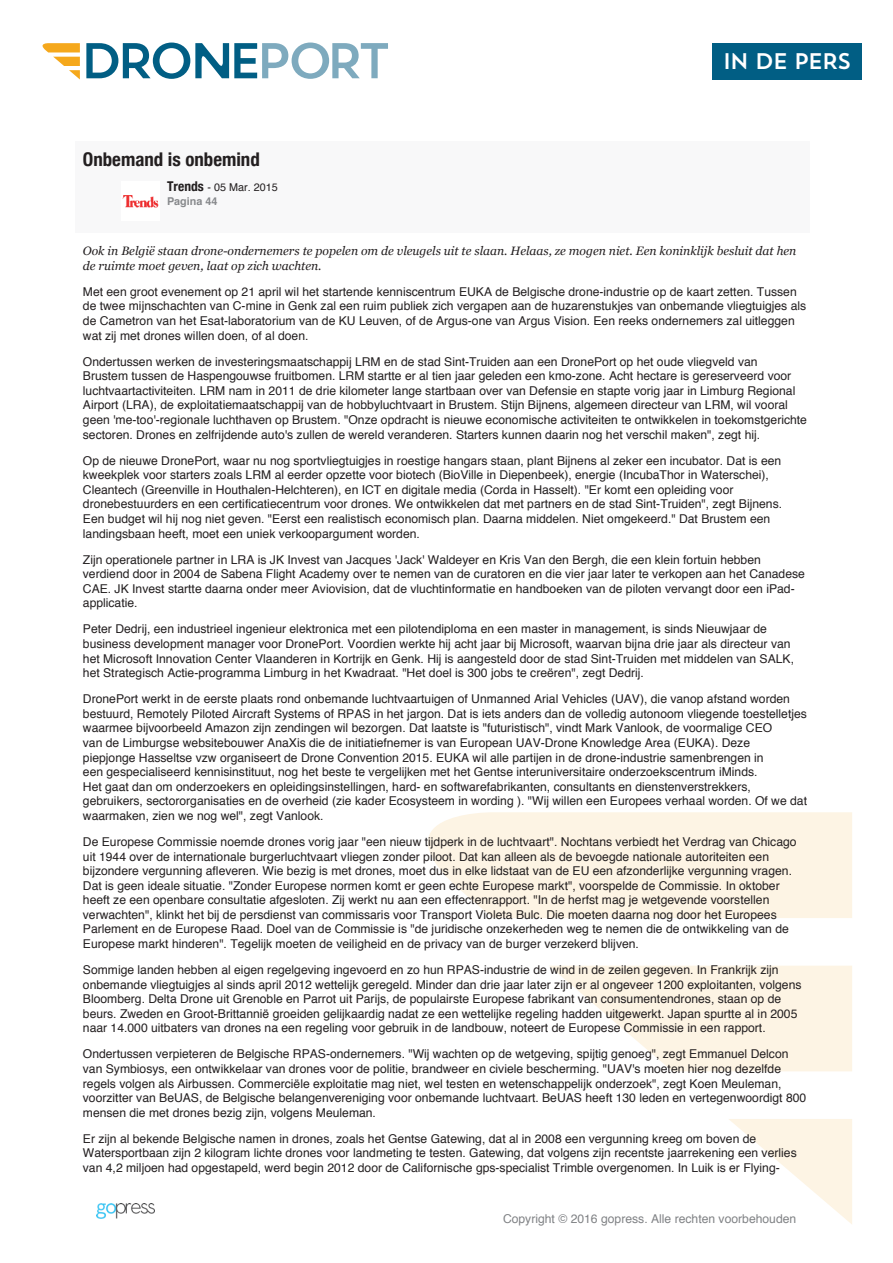
<style>
.page{position:relative;width:893px;height:1263px;background:#fff}
.page>*{position:absolute;margin:0;border:0;box-sizing:border-box;transform-origin:0 0}
.t1{font:22.5px "Trend Sans One";letter-spacing:-.1em;color:#fff}
.t2{font:700 condensed 18.9px "Helvetica Neue";color:#231f20}
.t3{font:12.15px/14.5px "Helvetica";color:#231f20}
.t4{font:italic 12.15px/14.5px "Georgia";color:#231f20}
.t5{font:12.15px "Helvetica";color:#808285}
.t6{font:10.8px/14px "Helvetica";color:#231f20}
.s1{font-family:"Helvetica Neue";font-weight:700;font-stretch:condensed;font-size:13.5px}
.s2{font-weight:700;color:#87898c}
</style>
<div class="page">
<svg style="left:86px;top:43px;width:302px;height:36px"></svg>
<svg style="left:42px;top:43px;width:38px;height:36px"></svg>
<svg style="left:428px;top:812px;width:424px;height:412px"></svg>
<div style="left:712px;top:43px;width:150px;height:36px;background:#015e84"></div>
<img style="left:97px;top:1204px;width:57px;height:14px">
<div style="left:75px;top:142px;width:735px;height:91px;background:#f8f8f9"></div>
<img style="left:122px;top:195px;width:37px;height:13px">
<h1 class="t1" style="left:722px;top:47px;width:131px">IN DE PERS</h1>
<h2 class="t2" style="left:83px;top:148px;width:178px">Onbemand is onbemind</h2>
<p class="t6" style="left:167px;top:181px;width:112px"><span class="s1">Trends</span> - 05 Mar. 2015<br><span class="s2">Pagina 44</span></p>
<p class="t4" style="left:83px;top:244px;width:715px">Ook in België staan drone-ondernemers te popelen om de vleugels uit te slaan. Helaas, ze mogen niet. Een koninklijk besluit dat hen de ruimte moet geven, laat op zich wachten.</p>
<p class="t3" style="left:83px;top:285px;width:725px">Met een groot evenement op 21 april wil het startende kenniscentrum EUKA de Belgische drone-industrie op de kaart zetten. Tussen de twee mijnschachten van C-mine in Genk zal een ruim publiek zich vergapen aan de huzarenstukjes van onbemande vliegtuigjes als de Cametron van het Esat-laboratorium van de KU Leuven, of de Argus-one van Argus Vision. Een reeks ondernemers zal uitleggen wat zij met drones willen doen, of al doen.</p>
<p class="t3" style="left:83px;top:354px;width:726px">Ondertussen werken de investeringsmaatschappij LRM en de stad Sint-Truiden aan een DronePort op het oude vliegveld van<br>Brustem tussen de Haspengouwse fruitbomen. LRM startte er al tien jaar geleden een kmo-zone. Acht hectare is gereserveerd voor luchtvaartactiviteiten. LRM nam in 2011 de drie kilometer lange startbaan over van Defensie en stapte vorig jaar in Limburg Regional Airport (LRA), de exploitatiemaatschappij van de hobbyluchtvaart in Brustem. Stijn Bijnens, algemeen directeur van LRM, wil vooral geen 'me-too'-regionale luchthaven op Brustem. "Onze opdracht is nieuwe economische activiteiten te ontwikkelen in toekomstgerichte sectoren. Drones en zelfrijdende auto's zullen de wereld veranderen. Starters kunnen daarin nog het verschil maken", zegt hij.</p>
<p class="t3" style="left:83px;top:453px;width:701px">Op de nieuwe DronePort, waar nu nog sportvliegtuigjes in roestige hangars staan, plant Bijnens al zeker een incubator. Dat is een kweekplek voor starters zoals LRM al eerder opzette voor biotech (BioVille in Diepenbeek), energie (IncubaThor in Waterschei), Cleantech (Greenville in Houthalen-Helchteren), en ICT en digitale media (Corda in Hasselt). "Er komt een opleiding voor dronebestuurders en een certificatiecentrum voor drones. We ontwikkelen dat met partners en de stad Sint-Truiden", zegt Bijnens.<br>Een budget wil hij nog niet geven. "Eerst een realistisch economisch plan. Daarna middelen. Niet omgekeerd." Dat Brustem een landingsbaan heeft, moet een uniek verkoopargument worden.</p>
<p class="t3" style="left:83px;top:552px;width:723px">Zijn operationele partner in LRA is JK Invest van Jacques 'Jack' Waldeyer en Kris Van den Bergh, die een klein fortuin hebben verdiend door in 2004 de Sabena Flight Academy over te nemen van de curatoren en die vier jaar later te verkopen aan het Canadese CAE. JK Invest startte daarna onder meer Aviovision, dat de vluchtinformatie en handboeken van de piloten vervangt door een iPad&shy;applicatie.</p>
<p class="t3" style="left:83px;top:622px;width:713px">Peter Dedrij, een industrieel ingenieur elektronica met een pilotendiploma en een master in management, is sinds Nieuwjaar de business development manager voor DronePort. Voordien werkte hij acht jaar bij Microsoft, waarvan bijna drie jaar als directeur van het Microsoft Innovation Center Vlaanderen in Kortrijk en Genk. Hij is aangesteld door de stad Sint-Truiden met middelen van SALK, het Strategisch Actie-programma Limburg in het Kwadraat. "Het doel is 300 jobs te creëren", zegt Dedrij.</p>
<p class="t3" style="left:83px;top:692px;width:726px">DronePort werkt in de eerste plaats rond onbemande luchtvaartuigen of Unmanned Arial Vehicles (UAV), die vanop afstand worden bestuurd, Remotely Piloted Aircraft Systems of RPAS in het jargon. Dat is iets anders dan de volledig autonoom vliegende toestelletjes waarmee bijvoorbeeld Amazon zijn zendingen wil bezorgen. Dat laatste is "futuristisch", vindt Mark Vanlook, de voormalige CEO<br>van de Limburgse websitebouwer AnaXis die de initiatiefnemer is van European UAV-Drone Knowledge Area (EUKA). Deze<br>piepjonge Hasseltse vzw organiseert de Drone Convention 2015. EUKA wil alle partijen in de drone-industrie samenbrengen in<br>een gespecialiseerd kennisinstituut, nog het beste te vergelijken met het Gentse interuniversitaire onderzoekscentrum iMinds.<br>Het gaat dan om onderzoekers en opleidingsinstellingen, hard- en softwarefabrikanten, consultants en dienstenverstrekkers, gebruikers, sectororganisaties en de overheid (zie kader Ecosysteem in wording ). "Wij willen een Europees verhaal worden. Of we dat waarmaken, zien we nog wel", zegt Vanlook.</p>
<p class="t3" style="left:83px;top:835px;width:715px">De Europese Commissie noemde drones vorig jaar "een nieuw tijdperk in de luchtvaart". Nochtans verbiedt het Verdrag van Chicago uit 1944 over de internationale burgerluchtvaart vliegen zonder piloot. Dat kan alleen als de bevoegde nationale autoriteiten een bijzondere vergunning afleveren. Wie bezig is met drones, moet dus in elke lidstaat van de EU een afzonderlijke vergunning vragen.<br>Dat is geen ideale situatie. "Zonder Europese normen komt er geen echte Europese markt", voorspelde de Commissie. In oktober heeft ze een openbare consultatie afgesloten. Zij werkt nu aan een effectenrapport. "In de herfst mag je wetgevende voorstellen verwachten", klinkt het bij de persdienst van commissaris voor Transport Violeta Bulc. Die moeten daarna nog door het Europees Parlement en de Europese Raad. Doel van de Commissie is "de juridische onzekerheden weg te nemen die de ontwikkeling van de Europese markt hinderen". Tegelijk moeten de veiligheid en de privacy van de burger verzekerd blijven.</p>
<p class="t3" style="left:83px;top:963px;width:720px">Sommige landen hebben al eigen regelgeving ingevoerd en zo hun RPAS-industrie de wind in de zeilen gegeven. In Frankrijk zijn onbemande vliegtuigjes al sinds april 2012 wettelijk geregeld. Minder dan drie jaar later zijn er al ongeveer 1200 exploitanten, volgens Bloomberg. Delta Drone uit Grenoble en Parrot uit Parijs, de populairste Europese fabrikant van consumentendrones, staan op de beurs. Zweden en Groot-Brittannië groeiden gelijkaardig nadat ze een wettelijke regeling hadden uitgewerkt. Japan spurtte al in 2005 naar 14.000 uitbaters van drones na een regeling voor gebruik in de landbouw, noteert de Europese Commissie in een rapport.</p>
<p class="t3" style="left:83px;top:1047px;width:725px">Ondertussen verpieteren de Belgische RPAS-ondernemers. "Wij wachten op de wetgeving, spijtig genoeg", zegt Emmanuel Delcon van Symbiosys, een ontwikkelaar van drones voor de politie, brandweer en civiele bescherming. "UAV's moeten hier nog dezelfde regels volgen als Airbussen. Commerciële exploitatie mag niet, wel testen en wetenschappelijk onderzoek", zegt Koen Meuleman, voorzitter van BeUAS, de Belgische belangenvereniging voor onbemande luchtvaart. BeUAS heeft 130 leden en vertegenwoordigt 800 mensen die met drones bezig zijn, volgens Meuleman.</p>
<p class="t3" style="left:83px;top:1132px;width:715px">Er zijn al bekende Belgische namen in drones, zoals het Gentse Gatewing, dat al in 2008 een vergunning kreeg om boven de<br>Watersportbaan zijn 2 kilogram lichte drones voor landmeting te testen. Gatewing, dat volgens zijn recentste jaarrekening een verlies van 4,2 miljoen had opgestapeld, werd begin 2012 door de Californische gps-specialist Trimble overgenomen. In Luik is er Flying-</p>
<p class="t5" style="left:503px;top:1209px;width:295px">Copyright © 2016 gopress. Alle rechten voorbehouden</p>
</div>
